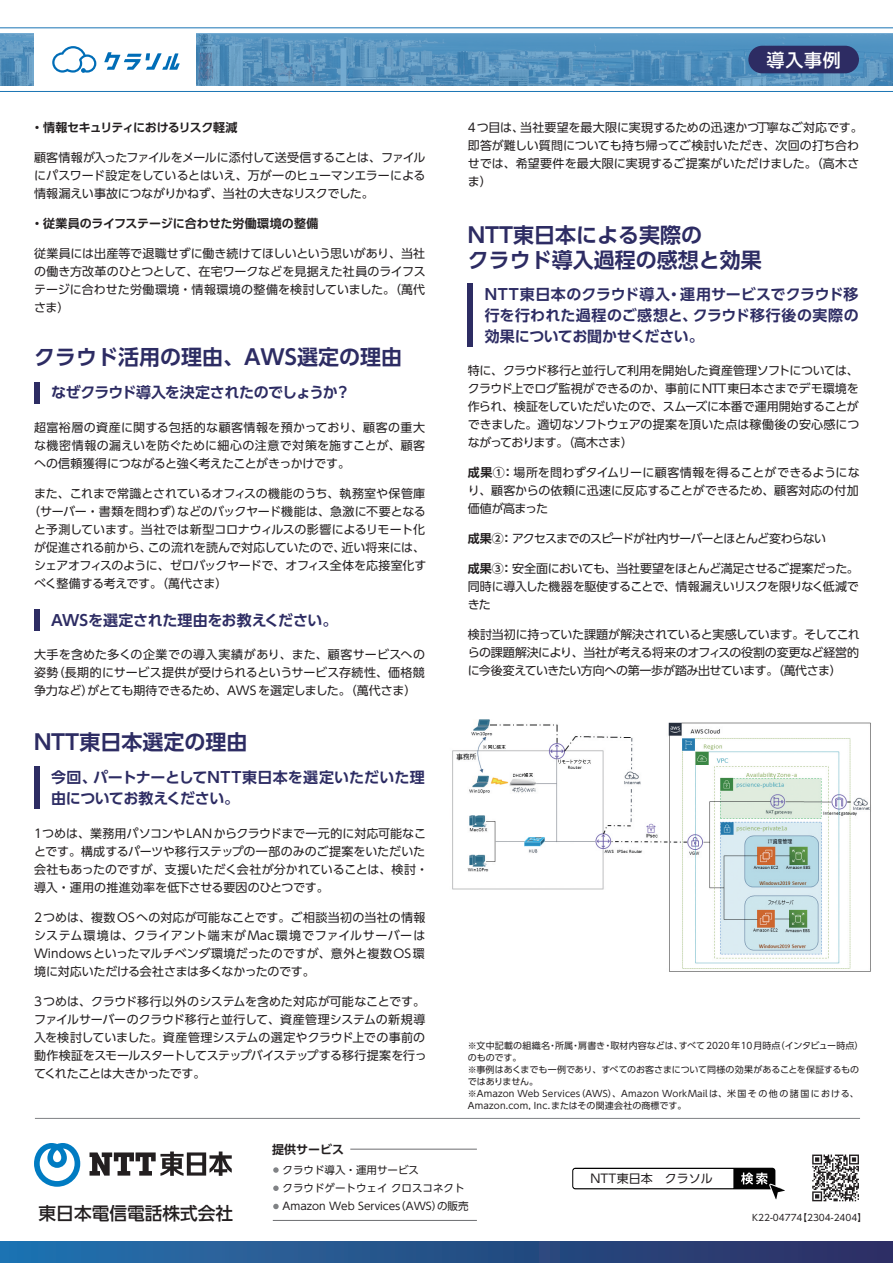
<style>
.page{position:relative;width:893px;height:1263px;background:#fff}
.page>*{position:absolute;margin:0;border:0;box-sizing:border-box;transform-origin:0 0}
.t1{font:700 21px/25.5px "UD Shin Go Pro De";color:#2d2c63}
.t2{font:500 18px "UD Shin Go Pro";color:#fff}
.t3{font:500 17.7px "UD Shin Go Pro";color:#231f20}
.t4{font:700 15px/21px "UD Shin Go Pro De";letter-spacing:-.01em;color:#2d2c63}
.t5{font:700 15px "UD Shin Go Pro De";letter-spacing:-.035em;color:#2d2c63}
.t6{font:12px/18px "UD Shin Go Pro";letter-spacing:-.015em;color:#231f20;text-align:justify}
.t7{font:12px "UD Shin Go Pro";letter-spacing:-.04em;color:#231f20}
.t8{font:12px "UD Shin Go Pro";letter-spacing:-.07em;color:#231f20}
.t9{font:700 12px "UD Shin Go Pro De";letter-spacing:-.01em;color:#231f20}
.t10{font:700 12px "UD Shin Go Pro De";letter-spacing:-.055em;color:#231f20}
.t11{font:10.5px/18.3px "UD Shin Go Pro";color:#231f20}
.t12{font:9px/12px "UD Shin Go Pro";letter-spacing:.01em;color:#231f20}
.s1{font-family:"UD Shin Go Pro De";font-weight:700}
</style>
<div class="page">
<img style="left:0;top:34px;width:893px;height:51px">
<hr style="left:0;top:27px;width:893px;height:1px;background:#1974b4">
<hr style="left:0;top:91px;width:893px;height:1px;background:#1974b4">
<div style="left:0;top:1242px;width:893px;height:21px;background:linear-gradient(to right,#2273af,#2c2e62)"></div>
<div style="left:34px;top:30px;width:162px;height:59px;background:#fff"></div>
<div style="left:748px;top:46px;width:111px;height:27px;background:#2d2c63;border-radius:14px"></div>
<svg style="left:34px;top:1143px;width:46px;height:44px"></svg>
<svg style="left:90px;top:1151px;width:142px;height:25px"></svg>
<hr style="left:35px;top:1118px;width:825px;height:1px;background:#808285">
<svg style="left:572px;top:1168px;width:213px;height:31px"></svg>
<hr style="left:350px;top:1149px;width:127px;height:1px;background:#6c6d70">
<hr style="left:273px;top:1220px;width:204px;height:1px;background:#6c6d70">
<svg style="left:273px;top:1167px;width:6px;height:6px"></svg>
<svg style="left:273px;top:1185px;width:6px;height:6px"></svg>
<svg style="left:273px;top:1204px;width:6px;height:5px"></svg>
<svg style="left:812px;top:1154px;width:47px;height:47px"></svg>
<img style="left:452px;top:719px;width:419px;height:253px">
<div style="left:34px;top:382px;width:5px;height:21px;background:#2d2c63"></div>
<div style="left:34px;top:609px;width:5px;height:21px;background:#2d2c63"></div>
<div style="left:34px;top:767px;width:5px;height:42px;background:#2d2c63"></div>
<div style="left:468px;top:283px;width:5px;height:64px;background:#2d2c63"></div>
<svg style="left:104px;top:52px;width:76px;height:18px"></svg>
<svg style="left:52px;top:46px;width:44px;height:27px"></svg>
<p class="t10" style="left:31px;top:118px;width:208px">・情報セキュリティにおけるリスク軽減</p>
<p class="t6" style="left:34px;top:148px;width:393px">顧客情報が入ったファイルをメールに添付して送受信することは、ファイルにパスワード設定をしているとはいえ、万が一のヒューマンエラーによる情報漏えい事故につながりかねず、当社の大きなリスクでした。</p>
<p class="t9" style="left:31px;top:214px;width:289px">・従業員のライフステージに合わせた労働環境の整備</p>
<p class="t6" style="left:34px;top:244px;width:393px">従業員には出産等で退職せずに働き続けてほしいという思いがあり、当社の働き方改革のひとつとして、在宅ワークなどを見据えた社員のライフステージに合わせた労働環境・情報環境の整備を検討していました。（萬代さま）</p>
<h1 class="t1" style="left:34px;top:344px;width:370px">クラウド活用の理由、AWS選定の理由</h1>
<p class="t5" style="left:51px;top:380px;width:301px">なぜクラウド導入を決定されたのでしょうか？</p>
<p class="t6" style="left:34px;top:418px;width:393px">超富裕層の資産に関する包括的な顧客情報を預かっており、顧客の重大な機密情報の漏えいを防ぐために細心の注意で対策を施すことが、顧客への信頼獲得につながると強く考えたことがきっかけです。</p>
<p class="t6" style="left:34px;top:484px;width:393px">また、これまで常識とされているオフィスの機能のうち、執務室や保管庫</p>
<p class="t6" style="left:28px;top:502px;width:399px">（サーバー・書類を問わず）などのバックヤード機能は、急激に不要となる</p>
<p class="t6" style="left:34px;top:520px;width:393px">と予測しています。当社では新型コロナウィルスの影響によるリモート化</p>
<p class="t6" style="left:34px;top:538px;width:393px">が促進される前から、この流れを読んで対応していたので、近い将来には、</p>
<p class="t7" style="left:34px;top:556px;width:394px">シェアオフィスのように、ゼロバックヤードで、オフィス全体を応接室化す</p>
<p class="t6" style="left:34px;top:574px;width:195px">べく整備する考えです。（萬代さま）</p>
<p class="t4" style="left:51px;top:609px;width:288px">AWSを選定された理由をお教えください。</p>
<p class="t6" style="left:34px;top:645px;width:393px">大手を含めた多くの企業での導入実績があり、また、顧客サービスへの姿勢（長期的にサービス提供が受けられるというサービス存続性、価格競争力など）がとても期待できるため、AWSを選定しました。（萬代さま）</p>
<h1 class="t1" style="left:34px;top:728px;width:215px">NTT東日本選定の理由</h1>
<p class="t4" style="left:51px;top:766px;width:375px">今回、パートナーとしてNTT東日本を選定いただいた理由についてお教えください。</p>
<p class="t6" style="left:34px;top:824px;width:396px;text-align:left">1つめは、業務用パソコンやLANからクラウドまで一元的に対応可能なことです。構成するパーツや移行ステップの一部のみのご提案をいただいた会社もあったのですが、支援いただく会社が分かれていることは、検討・導入・運用の推進効率を低下させる要因のひとつです。</p>
<p class="t6" style="left:34px;top:908px;width:393px">2つめは、複数OSへの対応が可能なことです。ご相談当初の当社の情報システム環境は、クライアント端末がMac環境でファイルサーバーはWindowsといったマルチベンダ環境だったのですが、意外と複数OS環境に対応いただける会社さまは多くなかったのです。</p>
<p class="t6" style="left:34px;top:992px;width:394px;text-align:left">3つめは、クラウド移行以外のシステムを含めた対応が可能なことです。ファイルサーバーのクラウド移行と並行して、資産管理システムの新規導入を検討していました。資産管理システムの選定やクラウド上での事前の動作検証をスモールスタートしてステップバイステップする移行提案を行ってくれたことは大きかったです。</p>
<p class="t9" style="left:272px;top:1139px;width:73px">提供サービス</p>
<h2 class="t2" style="left:767px;top:45px;width:76px">導入事例</h2>
<p class="t6" style="left:468px;top:118px;width:397px;text-align:left">4つ目は、当社要望を最大限に実現するための迅速かつ丁寧なご対応です。即答が難しい質問についても持ち帰ってご検討いただき、次回の打ち合わせでは、希望要件を最大限に実現するご提案がいただけました。（高木さま）</p>
<h1 class="t1" style="left:468px;top:221px;width:295px">NTT東日本による実際の<br>クラウド導入過程の感想と効果</h1>
<p class="t4" style="left:485px;top:283px;width:375px;text-align:justify">NTT東日本のクラウド導入・運用サービスでクラウド移行を行われた過程のご感想と、クラウド移行後の実際の効果についてお聞かせください。</p>
<p class="t6" style="left:468px;top:361px;width:393px">特に、クラウド移行と並行して利用を開始した資産管理ソフトについては、クラウド上でログ監視ができるのか、事前にNTT東日本さまでデモ環境を作られ、検証をしていただいたので、スムーズに本番で運用開始することができました。適切なソフトウェアの提案を頂いた点は稼働後の安心感につながっております。（高木さま）</p>
<p class="t6" style="left:468px;top:463px;width:393px"><span class="s1">成果①：</span>場所を問わずタイムリーに顧客情報を得ることができるようになり、顧客からの依頼に迅速に反応することができるため、顧客対応の付加価値が高まった</p>
<p class="t8" style="left:468px;top:529px;width:360px"><span class="s1">成果②：</span>アクセスまでのスピードが社内サーバーとほとんど変わらない</p>
<p class="t6" style="left:468px;top:559px;width:393px"><span class="s1">成果③：</span>安全面においても、当社要望をほとんど満足させるご提案だった。同時に導入した機器を駆使することで、情報漏えいリスクを限りなく低減できた</p>
<p class="t6" style="left:468px;top:625px;width:394px">検討当初に持っていた課題が解決されていると実感しています。そしてこれらの課題解決により、当社が考える将来のオフィスの役割の変更など経営的に今後変えていきたい方向への第一歩が踏み出せています。（萬代さま）</p>
<p class="t12" style="left:468px;top:1039px;width:397px">※文中記載の組織名・所属・肩書き・取材内容などは、すべて2020年10月時点（インタビュー時点）のものです。<br>※事例はあくまでも一例であり、すべてのお客さまについて同様の効果があることを保証するものではありません。<br>※Amazon Web Services（AWS）、Amazon WorkMailは、米国その他の諸国における、Amazon.com, Inc.またはその関連会社の商標です。</p>
<h3 class="t3" style="left:39px;top:1199px;width:196px">東日本電信電話株式会社</h3>
<p class="t11" style="left:283px;top:1160px;width:187px">クラウド導入・運用サービス<br>クラウドゲートウェイ クロスコネクト<br>Amazon Web Services（AWS）の販売</p>
<p class="t6" style="left:591px;top:1169px;width:124px">NTT東日本　クラソル</p>
<p class="t12" style="left:752px;top:1211px;width:116px">K22-04774【2304-2404】</p>
</div>
